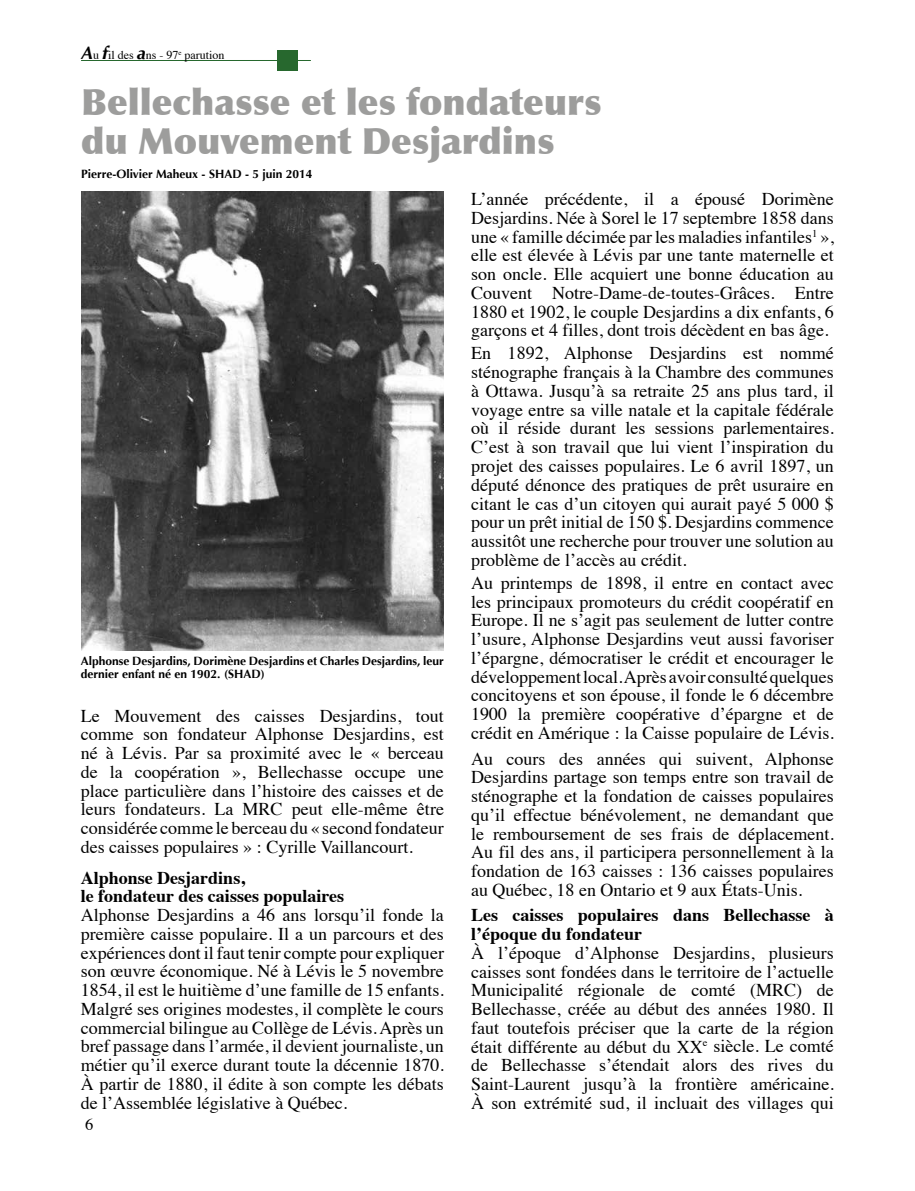
<style>
.page{position:relative;width:915px;height:1191px;background:#fff}
.page>*{position:absolute;margin:0;border:0;box-sizing:border-box;transform-origin:0 0}
.t1{font:900 36px/39px "Optima";color:#9d9d9c}
.t2{font:18px/18.8px "Times";color:#000;text-align:justify}
.t3{font:700 18px/18.8px "Times";color:#000}
.t4{font:16.5px "Times";color:#000}
.t5{font:700 12px/13.5px "Optima";color:#000}
.t6{font:12px "Times";color:#000}
.s1{font-family:"Optima";font-weight:700;font-style:italic;font-size:18px}
</style>
<div class="page">
<hr style="left:81px;top:60px;width:230px;height:1px;background:#27682e">
<div style="left:277px;top:50px;width:20px;height:21px;background:#27682e"></div>
<img style="left:81px;top:191px;width:363px;height:459px">
<p class="t6" style="left:81px;top:44px;width:145px"><span class="s1">A</span>u <span class="s1">f</span>il des <span class="s1">a</span>ns - 97<sup>e</sup> parution</p>
<h1 class="t1" style="left:81px;top:82px;width:521px">Bellechasse et les fondateurs du Mouvement Desjardins</h1>
<p class="t5" style="left:81px;top:167px;width:233px">Pierre-Olivier Maheux - SHAD - 5 juin 2014</p>
<p class="t5" style="left:81px;top:654px;width:364px">Alphonse Desjardins, Dorimène Desjardins et Charles Desjardins, leur dernier enfant né en 1902. (SHAD)</p>
<p class="t2" style="left:81px;top:704px;width:364px">Le Mouvement des caisses Desjardins, tout comme son fondateur Alphonse Desjardins, est né à Lévis. Par sa proximité avec le « berceau de la coopération », Bellechasse occupe une place particulière dans l’histoire des caisses et de leurs fondateurs. La MRC peut elle-même être considérée comme le berceau du « second fondateur des caisses populaires » : Cyrille Vaillancourt.</p>
<p class="t3" style="left:81px;top:866px;width:265px">Alphonse Desjardins,<br>le fondateur des caisses populaires</p>
<p class="t2" style="left:81px;top:904px;width:364px">Alphonse Desjardins a 46 ans lorsqu’il fonde la première caisse populaire. Il a un parcours et des expériences dont il faut tenir compte pour expliquer son œuvre économique. Né à Lévis le 5 novembre 1854, il est le huitième d’une famille de 15 enfants.<br>Malgré ses origines modestes, il complète le cours commercial bilingue au Collège de Lévis. Après un bref passage dans l’armée, il devient journaliste, un métier qu’il exerce durant toute la décennie 1870.<br>À partir de 1880, il édite à son compte les débats de l’Assemblée législative à Québec.</p>
<p class="t4" style="left:85px;top:1109px;width:10px">6</p>
<p class="t2" style="left:471px;top:188px;width:364px">L’année précédente, il a épousé Dorimène Desjardins. Née à Sorel le 17 septembre 1858 dans une « famille décimée par les maladies infantiles<sup>1</sup> », elle est élevée à Lévis par une tante maternelle et son oncle. Elle acquiert une bonne éducation au Couvent Notre-Dame-de-toutes-Grâces. Entre 1880 et 1902, le couple Desjardins a dix enfants, 6 garçons et 4 filles, dont trois décèdent en bas âge.</p>
<p class="t2" style="left:471px;top:342px;width:364px">En 1892, Alphonse Desjardins est nommé sténographe français à la Chambre des communes à Ottawa. Jusqu’à sa retraite 25 ans plus tard, il voyage entre sa ville natale et la capitale fédérale où il réside durant les sessions parlementaires.<br>C’est à son travail que lui vient l’inspiration du projet des caisses populaires. Le 6 avril 1897, un député dénonce des pratiques de prêt usuraire en citant le cas d’un citoyen qui aurait payé 5 000 $ pour un prêt initial de 150 $. Desjardins commence aussitôt une recherche pour trouver une solution au problème de l’accès au crédit.</p>
<p class="t2" style="left:471px;top:572px;width:364px">Au printemps de 1898, il entre en contact avec les principaux promoteurs du crédit coopératif en Europe. Il ne s’agit pas seulement de lutter contre l’usure, Alphonse Desjardins veut aussi favoriser l’épargne, démocratiser le crédit et encourager le développement local. Après avoir consulté quelques concitoyens et son épouse, il fonde le 6 décembre 1900 la première coopérative d’épargne et de crédit en Amérique : la Caisse populaire de Lévis.</p>
<p class="t2" style="left:471px;top:747px;width:364px">Au cours des années qui suivent, Alphonse Desjardins partage son temps entre son travail de sténographe et la fondation de caisses populaires qu’il effectue bénévolement, ne demandant que le remboursement de ses frais de déplacement.<br>Au fil des ans, il participera personnellement à la fondation de 163 caisses : 136 caisses populaires au Québec, 18 en Ontario et 9 aux États-Unis.</p>
<p class="t3" style="left:471px;top:904px;width:364px">Les caisses populaires dans Bellechasse à l’époque du fondateur</p>
<p class="t2" style="left:471px;top:942px;width:364px">À l’époque d’Alphonse Desjardins, plusieurs caisses sont fondées dans le territoire de l’actuelle Municipalité régionale de comté (MRC) de Bellechasse, créée au début des années 1980. Il faut toutefois préciser que la carte de la région était différente au début du XX<sup>e</sup> siècle. Le comté de Bellechasse s’étendait alors des rives du Saint-Laurent jusqu’à la frontière américaine.<br>À son extrémité sud, il incluait des villages qui</p>
</div>
